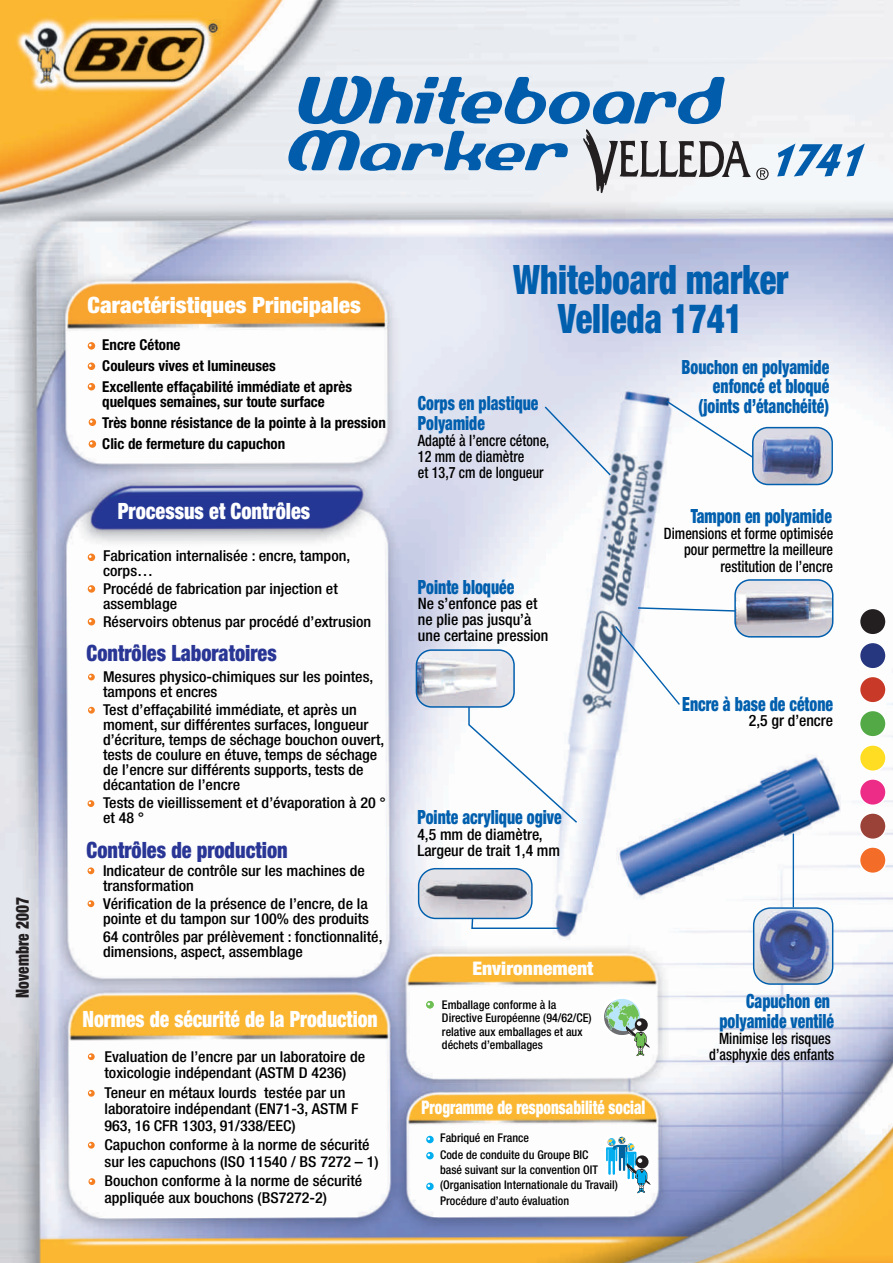
<style>
.page{position:relative;width:893px;height:1263px;background:#fff}
.page>*{position:absolute;margin:0;border:0;box-sizing:border-box;transform-origin:0 0}
.t1{font:900 condensed 40.65px/39px "Helvetica Neue";color:#015fae;text-align:center;scale:.85 1}
.t2{font:900 condensed 22.5px "Helvetica Neue";color:#293695;scale:.9 1}
.t3{font:900 condensed 22.5px "Helvetica Neue";color:#fff;scale:.87 1}
.t4{font:900 condensed 22.5px "Helvetica Neue";color:#fff;scale:1.04 1}
.t5{font:900 condensed 22.5px "Helvetica Neue";color:#fff;scale:.9 1}
.t6{font:900 condensed 19.65px/19.5px "Helvetica Neue";color:#015fae;text-align:right;scale:.8 1}
.t7{font:900 condensed 19.5px "Helvetica Neue";color:#015fae;scale:.8 1}
.t8{font:900 condensed 18.75px "Helvetica Neue";color:#fff;scale:.8 1}
.t9{font:900 condensed 18.75px "Helvetica Neue";color:#fff;scale:1.04 1}
.t10{font:900 condensed 18px "Helvetica Neue";letter-spacing:.01em;color:#231f20;scale:.85 1}
.t11{font:500 condensed 15.75px/16.2px "Helvetica Neue";color:#000;scale:.9 1}
.t12{font:500 condensed 15.75px/15.8px "Helvetica Neue";color:#000}
.t13{font:500 condensed 15px/15px "Helvetica Neue";color:#000;scale:1.07 1}
.t14{font:700 condensed 15px/21px "Helvetica Neue";color:#000}
.t15{font:500 condensed 12px/13.5px "Helvetica Neue";color:#000}
</style>
<div class="page">
<img style="left:0;top:0;width:893px;height:1263px">
<svg style="left:88px;top:585px;width:7px;height:8px"></svg>
<svg style="left:88px;top:618px;width:7px;height:7px"></svg>
<svg style="left:88px;top:553px;width:7px;height:8px"></svg>
<svg style="left:88px;top:707px;width:7px;height:7px"></svg>
<svg style="left:88px;top:674px;width:7px;height:6px"></svg>
<svg style="left:88px;top:800px;width:6px;height:7px"></svg>
<svg style="left:88px;top:867px;width:6px;height:7px"></svg>
<svg style="left:88px;top:900px;width:6px;height:7px"></svg>
<svg style="left:88px;top:1053px;width:7px;height:7px"></svg>
<svg style="left:88px;top:1090px;width:7px;height:7px"></svg>
<svg style="left:88px;top:1142px;width:7px;height:6px"></svg>
<img style="left:753px;top:428px;width:78px;height:56px">
<div style="left:752px;top:427px;width:81px;height:58px;border:2px solid #015fae;border-radius:15px"></div>
<svg style="left:665px;top:399px;width:89px;height:60px"></svg>
<svg style="left:543px;top:405px;width:69px;height:72px;background:#e1e6f1"></svg>
<img style="left:419px;top:869px;width:113px;height:49px">
<div style="left:418px;top:868px;width:115px;height:51px;border:1px solid #015fae;border-radius:17px"></div>
<svg style="left:470px;top:917px;width:91px;height:13px"></svg>
<img style="left:754px;top:908px;width:79px;height:76px">
<div style="left:753px;top:907px;width:80px;height:78px;border:1px solid #015fae;border-radius:17px"></div>
<hr style="left:793px;top:833px;width:1px;height:74px;background:#015fae">
<img style="left:735px;top:580px;width:98px;height:57px">
<div style="left:734px;top:579px;width:99px;height:58px;border:2px solid #015fae;border-radius:15px"></div>
<svg style="left:468px;top:705px;width:111px;height:119px"></svg>
<img style="left:416px;top:650px;width:98px;height:57px">
<div style="left:416px;top:649px;width:99px;height:59px;border:2px solid #015fae;border-radius:15px"></div>
<svg style="left:426px;top:1001px;width:8px;height:7px"></svg>
<svg style="left:426px;top:1136px;width:8px;height:7px"></svg>
<svg style="left:426px;top:1152px;width:8px;height:7px"></svg>
<svg style="left:426px;top:1183px;width:8px;height:7px"></svg>
<svg style="left:88px;top:362px;width:7px;height:8px"></svg>
<svg style="left:88px;top:342px;width:7px;height:8px"></svg>
<svg style="left:88px;top:383px;width:7px;height:7px"></svg>
<svg style="left:89px;top:418px;width:7px;height:8px"></svg>
<svg style="left:89px;top:440px;width:7px;height:8px"></svg>
<svg style="left:601px;top:996px;width:49px;height:60px"></svg>
<svg style="left:603px;top:1133px;width:52px;height:64px"></svg>
<svg style="left:88px;top:1178px;width:7px;height:7px"></svg>
<svg style="left:614px;top:624px;width:67px;height:82px"></svg>
<svg style="left:637px;top:606px;width:100px;height:6px"></svg>
<svg style="left:777px;top:144px;width:88px;height:32px"></svg>
<svg style="left:288px;top:76px;width:481px;height:117px"></svg>
<div style="left:860px;top:847px;width:26px;height:26px;background:#f36c28;border-radius:50%"></div>
<div style="left:859px;top:846px;width:28px;height:28px;border:2px solid #fff;border-radius:50%"></div>
<div style="left:860px;top:813px;width:26px;height:26px;background:#9a4138;border-radius:50%"></div>
<div style="left:859px;top:812px;width:28px;height:28px;border:2px solid #fff;border-radius:50%"></div>
<div style="left:860px;top:779px;width:26px;height:26px;background:#ed2c88;border-radius:50%"></div>
<div style="left:859px;top:778px;width:28px;height:28px;border:2px solid #fff;border-radius:50%"></div>
<div style="left:860px;top:745px;width:26px;height:26px;background:#fd2;border-radius:50%"></div>
<div style="left:859px;top:744px;width:28px;height:28px;border:2px solid #fff;border-radius:50%"></div>
<div style="left:860px;top:710px;width:26px;height:27px;background:#52a946;border-radius:50%"></div>
<div style="left:859px;top:710px;width:28px;height:28px;border:2px solid #fff;border-radius:50%"></div>
<div style="left:860px;top:676px;width:26px;height:27px;background:#c83a27;border-radius:50%"></div>
<div style="left:859px;top:676px;width:28px;height:28px;border:2px solid #fff;border-radius:50%"></div>
<div style="left:860px;top:642px;width:26px;height:27px;background:#26367f;border-radius:50%"></div>
<div style="left:859px;top:642px;width:28px;height:27px;border:2px solid #fff;border-radius:50%"></div>
<div style="left:860px;top:608px;width:26px;height:27px;background:#231f20;border-radius:50%"></div>
<div style="left:859px;top:608px;width:28px;height:27px;border:2px solid #fff;border-radius:50%"></div>
<p class="t10" style="left:11px;top:998px;width:121px;rotate:-90deg">Novembre 2007</p>
<h2 class="t4" style="left:88px;top:291px;width:264px">Caractéristiques Principales</h2>
<p class="t14" style="left:102px;top:333px;width:251px">Encre Cétone<br>Couleurs vives et lumineuses<br>Excellente effaçabilité immédiate et après</p>
<p class="t14" style="left:102px;top:390px;width:285px">quelques semaines, sur toute surface<br>Très bonne résistance de la pointe à la pression<br>Clic de fermeture du capuchon</p>
<h2 class="t5" style="left:118px;top:497px;width:215px">Processus et Contrôles</h2>
<p class="t13" style="left:103px;top:548px;width:233px">Fabrication internalisée : encre, tampon, corps…</p>
<p class="t13" style="left:103px;top:581px;width:221px">Procédé de fabrication par injection et assemblage</p>
<p class="t13" style="left:103px;top:614px;width:252px">Réservoirs obtenus par procédé d’extrusion</p>
<h2 class="t2" style="left:87px;top:639px;width:213px">Contrôles Laboratoires</h2>
<p class="t13" style="left:103px;top:669px;width:254px">Mesures physico-chimiques sur les pointes, tampons et encres</p>
<p class="t13" style="left:103px;top:702px;width:264px">Test d’effaçabilité immédiate, et après un moment, sur différentes surfaces, longueur d’écriture, temps de séchage bouchon ouvert, tests de coulure en étuve, temps de séchage de l’encre sur différents supports, tests de décantation de l’encre</p>
<p class="t13" style="left:103px;top:795px;width:266px">Tests de vieillissement et d’évaporation à 20 ° et 48 °</p>
<h2 class="t2" style="left:87px;top:836px;width:225px">Contrôles de production</h2>
<p class="t13" style="left:103px;top:863px;width:246px">Indicateur de contrôle sur les machines de transformation</p>
<p class="t13" style="left:103px;top:896px;width:250px">Vérification de la présence de l’encre, de la pointe et du tampon sur 100% des produits</p>
<p class="t13" style="left:103px;top:929px;width:263px">64 contrôles par prélèvement : fonctionnalité, dimensions, aspect, assemblage</p>
<h2 class="t3" style="left:83px;top:1005px;width:341px">Normes de sécurité de la Production</h2>
<p class="t13" style="left:105px;top:1048px;width:245px;line-height:16.5px">Evaluation de l’encre par un laboratoire de toxicologie indépendant (ASTM D 4236)</p>
<p class="t13" style="left:105px;top:1084px;width:239px;line-height:16.5px">Teneur en métaux lourds testée par un laboratoire indépendant (EN71-3, ASTM F<br>963, 16 CFR 1303, 91/338/EEC)</p>
<p class="t13" style="left:105px;top:1136px;width:258px;line-height:16.5px">Capuchon conforme à la norme de sécurité sur les capuchons (ISO 11540 / BS 7272 – 1)</p>
<p class="t13" style="left:105px;top:1172px;width:242px;line-height:16.5px">Bouchon conforme à la norme de sécurité appliquée aux bouchons (BS7272-2)</p>
<h1 class="t1" style="left:513px;top:260px;width:325px">Whiteboard marker<br>Velleda 1741</h1>
<h3 class="t6" style="left:682px;top:357px;width:186px">Bouchon en polyamide enfoncé et bloqué</h3>
<h3 class="t7" style="left:418px;top:391px;width:152px">Corps en plastique</h3>
<h3 class="t6" style="left:698px;top:396px;width:165px">(joints d’étanchéité)</h3>
<h3 class="t7" style="left:418px;top:411px;width:85px">Polyamide</h3>
<p class="t11" style="left:418px;top:432px;width:147px">Adapté à l’encre cétone,<br>12 mm de diamètre<br>et 13,7 cm de longueur</p>
<h3 class="t6" style="left:418px;top:576px;width:122px">Pointe bloquée</h3>
<p class="t12" style="left:418px;top:596px;width:132px">Ne s’enfonce pas et ne plie pas jusqu’à une certaine pression</p>
<h3 class="t6" style="left:417px;top:807px;width:182px">Pointe acrylique ogive</h3>
<p class="t12" style="left:417px;top:826px;width:144px">4,5 mm de diamètre,<br>Largeur de trait 1,4 mm</p>
<h3 class="t6" style="left:691px;top:506px;width:178px">Tampon en polyamide</h3>
<p class="t11" style="left:664px;top:525px;width:190px;text-align:right">Dimensions et forme optimisée pour permettre la meilleure restitution de l’encre</p>
<h3 class="t6" style="left:682px;top:693px;width:190px">Encre à base de cétone</h3>
<p class="t12" style="left:749px;top:713px;width:86px">2,5 gr d’encre</p>
<p class="t9" style="left:472px;top:957px;width:118px">Environnement</p>
<p class="t15" style="left:442px;top:998px;width:151px">Emballage conforme à la<br>Directive Européenne (94/62/CE) relative aux emballages et aux déchets d’emballages</p>
<p class="t8" style="left:422px;top:1096px;width:281px">Programme de responsabilité social</p>
<p class="t15" style="left:440px;top:1130px;width:150px;line-height:16.5px">Fabriqué en France<br>Code de conduite du Groupe BIC</p>
<p class="t15" style="left:440px;top:1162px;width:179px;line-height:15px">basé suivant sur la convention OIT (Organisation Internationale du Travail)</p>
<p class="t15" style="left:440px;top:1194px;width:131px">Procédure d’auto évaluation</p>
<h3 class="t6" style="left:719px;top:991px;width:145px">Capuchon en polyamide ventilé</h3>
<p class="t11" style="left:709px;top:1030px;width:140px;text-align:center">Minimise les risques d’asphyxie des enfants</p>
</div>
